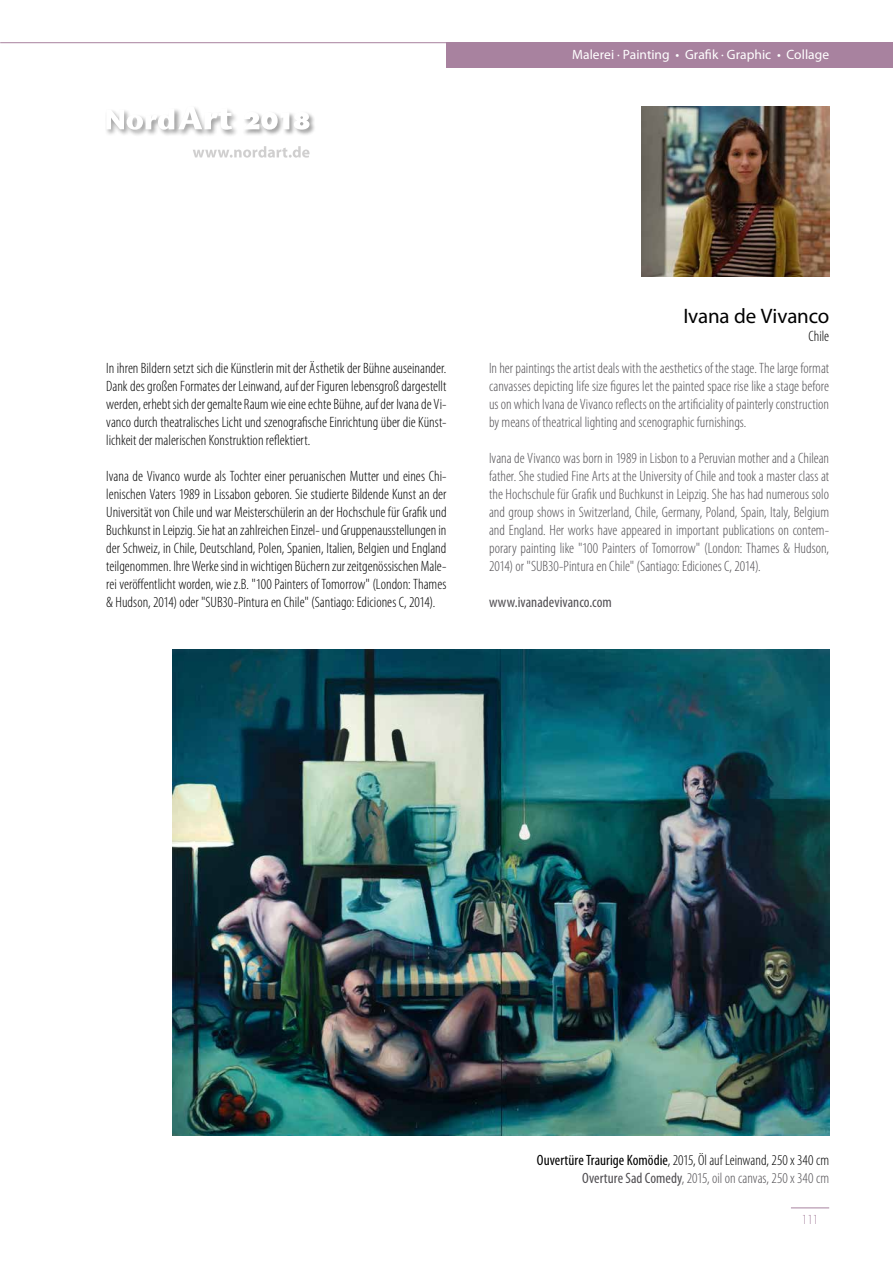
<style>
.page{position:relative;width:893px;height:1263px;background:#fff}
.page>*{position:absolute;margin:0;border:0;box-sizing:border-box;transform-origin:0 0}
.t1{font:21px "Myriad Pro";letter-spacing:-.005em;color:#000}
.t2{font:300 condensed 15px/18px "Myriad Pro";color:#000;text-align:justify}
.t3{font:300 condensed 15px/18px "Myriad Pro";color:#514f53;text-align:justify}
.t4{font:condensed 15px "Myriad Pro";letter-spacing:.005em;color:#514f53}
.t5{font:13.5px "Myriad Pro";letter-spacing:.005em;color:#fff}
.t6{font:300 12px "Futura Std";color:#a8829f}
.s1{font-weight:400}
.s2{font-weight:400;color:#514f53}
.s3{color:#514f53}
</style>
<div class="page">
<div style="left:446px;top:43px;width:447px;height:25px;background:#a8829f"></div>
<hr style="left:0;top:42px;width:447px;height:1px;background:#a8829f">
<hr style="left:791px;top:1207px;width:38px;height:1px;background:#a8829f">
<svg style="left:193px;top:146px;width:117px;height:12px"></svg>
<div style="left:105px;top:107px;width:77px;height:30px;background:#000;opacity:.75"></div>
<div style="left:177px;top:105px;width:62px;height:32px;background:#000;opacity:.75"></div>
<svg style="left:106px;top:106px;width:126px;height:24px"></svg>
<div style="left:242px;top:111px;width:74px;height:25px;background:#000;opacity:.75"></div>
<svg style="left:242px;top:112px;width:68px;height:18px"></svg>
<img style="left:641px;top:106px;width:188px;height:170px">
<img style="left:173px;top:650px;width:656px;height:486px">
<p class="t5" style="left:572px;top:46px;width:258px">Malerei · Painting • Grafik · Graphic • Collage</p>
<p class="t2" style="left:106px;top:359px;width:342px">In ihren Bildern setzt sich die Künstlerin mit der Ästhetik der Bühne auseinander.<br>Dank des großen Formates der Leinwand, auf der Figuren lebensgroß dargestellt werden, erhebt sich der gemalte Raum wie eine echte Bühne, auf der Ivana de Vi&shy;vanco durch theatralisches Licht und szenografische Einrichtung über die Künst&shy;lichkeit der malerischen Konstruktion reflektiert.</p>
<p class="t2" style="left:106px;top:467px;width:342px">Ivana de Vivanco wurde als Tochter einer peruanischen Mutter und eines Chi&shy;lenischen Vaters 1989 in Lissabon geboren. Sie studierte Bildende Kunst an der Universität von Chile und war Meisterschülerin an der Hochschule für Grafik und Buchkunst in Leipzig. Sie hat an zahlreichen Einzel- und Gruppenausstellungen in der Schweiz, in Chile, Deutschland, Polen, Spanien, Italien, Belgien und England teilgenommen. Ihre Werke sind in wichtigen Büchern zur zeitgenössischen Male&shy;rei veröffentlicht worden, wie z.B. "100 Painters of Tomorrow" (London: Thames &amp; Hudson, 2014) oder "SUB30-Pintura en Chile" (Santiago: Ediciones C, 2014).</p>
<h1 class="t1" style="left:683px;top:303px;width:147px">Ivana de Vivanco</h1>
<p class="t2" style="left:808px;top:327px;width:22px">Chile</p>
<p class="t3" style="left:489px;top:359px;width:342px">In her paintings the artist deals with the aesthetics of the stage. The large format canvasses depicting life size figures let the painted space rise like a stage before us on which Ivana de Vivanco reflects on the artificiality of painterly construction by means of theatrical lighting and scenographic furnishings.</p>
<p class="t3" style="left:489px;top:449px;width:342px">Ivana de Vivanco was born in 1989 in Lisbon to a Peruvian mother and a Chilean father. She studied Fine Arts at the University of Chile and took a master class at the Hochschule für Grafik und Buchkunst in Leipzig. She has had numerous solo and group shows in Switzerland, Chile, Germany, Poland, Spain, Italy, Belgium and England. Her works have appeared in important publications on contem&shy;porary painting like "100 Painters of Tomorrow" (London: Thames &amp; Hudson, 2014) or "SUB30-Pintura en Chile" (Santiago: Ediciones C, 2014).</p>
<p class="t4" style="left:489px;top:593px;width:124px">www.ivanadevivanco.com</p>
<p class="t2" style="left:537px;top:1151px;width:294px;text-align:right"><span class="s1">Ouvertüre Traurige Komödie</span>, 2015, Öl auf Leinwand, 250 x 340 cm<br><span class="s2">Overture Sad Comedy</span><span class="s3">, 2015, oil on canvas, 250 x 340 cm</span></p>
<p class="t6" style="left:801px;top:1212px;width:20px">111</p>
</div>
